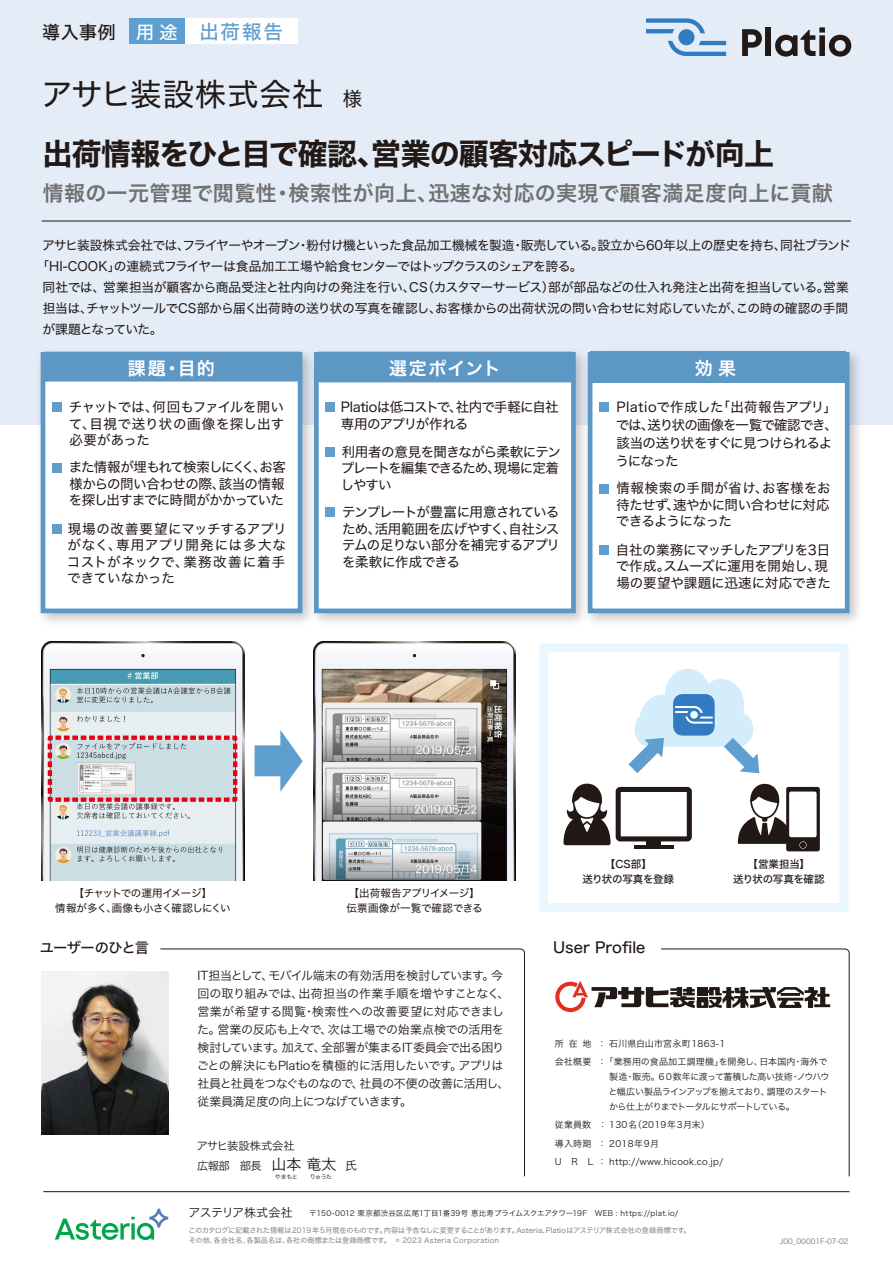
<style>
.page{position:relative;width:893px;height:1263px;background:#fff}
.page>*{position:absolute;margin:0;border:0;box-sizing:border-box;transform-origin:0 0}
.t1{font:31.5px "Hiragino Sans W4";letter-spacing:.025em;color:#221815}
.t2{font:30px "Hiragino Sans W7";letter-spacing:-.03em;color:#221815}
.t3{font:21px "Hiragino Sans W6";letter-spacing:.025em;color:#727171}
.t4{font:19.5px "Hiragino Sans W5";color:#5f9fd0}
.t5{font:18px "Hiragino Sans W6";letter-spacing:.075em;color:#fff}
.t6{font:18px "Hiragino Sans W5";color:#221815}
.t7{font:15px "Hiragino Sans W5";letter-spacing:.005em;color:#221815}
.t8{font:14.25px "Hiragino Sans W5";letter-spacing:-.05em;color:#221815}
.t9{font:13.5px/16.5px "Hiragino Sans W4";letter-spacing:-.035em;color:#221815;text-align:justify}
.t10{font:13.5px/18px "Hiragino Sans W4";letter-spacing:-.055em;color:#221815}
.t11{font:13.5px/16.5px "Hiragino Sans W4";letter-spacing:-.015em;color:#221815}
.t12{font:13.5px/16.5px "Hiragino Sans W4";letter-spacing:-.065em;color:#221815}
.t13{font:12.75px "Hiragino Sans W4";letter-spacing:-.04em;color:#221815}
.t14{font:12.75px "Hiragino Sans W4";letter-spacing:-.02em;color:#221815}
.t15{font:12.75px "Hiragino Sans W4";letter-spacing:-.08em;color:#221815}
.t16{font:12px/18px "Hiragino Sans W3";letter-spacing:-.03em;color:#221815}
.t17{font:11.25px/19.8px "Hiragino Sans W3";letter-spacing:-.05em;color:#221815}
.t18{font:10.5px/15px "Hiragino Sans W4";letter-spacing:-.045em;color:#221815;text-align:center}
.t19{font:10.5px/15px "Hiragino Sans W5";letter-spacing:-.025em;color:#221815;text-align:center}
.t20{font:10.5px/15px "Hiragino Sans W4";letter-spacing:-.025em;color:#221815}
.t21{font:9px/15px "Hiragino Sans W3";letter-spacing:-.04em;color:#221815}
.t22{font:9px/18px "Hiragino Sans W3";letter-spacing:.025em;color:#221815}
.t23{font:7.5px "Hiragino Sans W3";letter-spacing:.015em;color:#221815}
.t24{font:7.2px/9.8px "Hiragino Sans W3";color:#727171}
.t25{font:6px "Hiragino Sans W3";letter-spacing:-.075em;color:#221815}
.s1{font-size:18px;color:#fff}
.s2{font-size:19.5px}
.s3{font-size:15px}
.s4{font-size:12px}
</style>
<div class="page">
<svg style="left:539px;top:643px;width:309px;height:269px"></svg>
<div style="left:0;top:0;width:893px;height:424px;background:#e3ecf7"></div>
<img style="left:32px;top:351px;width:273px;height:272px">
<div style="left:41px;top:352px;width:261px;height:261px;background:#fff;border:5px solid #5d97c4"></div>
<div style="left:314px;top:352px;width:262px;height:261px;background:#fff;border:5px solid #5d97c4"></div>
<img style="left:579px;top:351px;width:289px;height:273px">
<div style="left:588px;top:352px;width:261px;height:261px;background:#fff;border:5px solid #5d97c4"></div>
<div style="left:45px;top:352px;width:255px;height:30px;background:#5d97c4"></div>
<div style="left:318px;top:352px;width:255px;height:30px;background:#5d97c4"></div>
<div style="left:590px;top:352px;width:256px;height:31px;background:#5d97c4"></div>
<div style="left:600px;top:484px;width:9px;height:9px;background:#5f9fd0"></div>
<div style="left:600px;top:402px;width:9px;height:9px;background:#5f9fd0"></div>
<div style="left:326px;top:508px;width:9px;height:9px;background:#5f9fd0"></div>
<div style="left:325px;top:447px;width:10px;height:9px;background:#5f9fd0"></div>
<div style="left:326px;top:402px;width:9px;height:9px;background:#5f9fd0"></div>
<div style="left:53px;top:463px;width:9px;height:9px;background:#5f9fd0"></div>
<div style="left:53px;top:402px;width:9px;height:9px;background:#5f9fd0"></div>
<svg style="left:55px;top:1209px;width:113px;height:31px"></svg>
<hr style="left:43px;top:1191px;width:806px;height:1px;background:#221815">
<div style="left:184px;top:19px;width:114px;height:25px;background:#fff"></div>
<div style="left:129px;top:19px;width:55px;height:25px;background:#5f9fd0"></div>
<svg style="left:160px;top:948px;width:365px;height:229px"></svg>
<hr style="left:42px;top:221px;width:809px;height:1px;background:#221815">
<div style="left:53px;top:524px;width:9px;height:10px;background:#5f9fd0"></div>
<div style="left:600px;top:545px;width:9px;height:10px;background:#5f9fd0"></div>
<svg style="left:646px;top:18px;width:59px;height:15px"></svg>
<div style="left:678px;top:29px;width:16px;height:16px;background:#317bc0;border-radius:50%"></div>
<svg style="left:668px;top:41px;width:58px;height:15px"></svg>
<svg style="left:742px;top:29px;width:20px;height:27px"></svg>
<div style="left:765px;top:28px;width:6px;height:28px;background:#221815"></div>
<svg style="left:775px;top:27px;width:76px;height:30px"></svg>
<svg style="left:555px;top:669px;width:295px;height:508px"></svg>
<div style="left:646px;top:838px;width:15px;height:7px;background:#221815"></div>
<hr style="left:634px;top:845px;width:39px;height:4px;background:#221815">
<img style="left:41px;top:971px;width:128px;height:164px">
<img style="left:42px;top:641px;width:202px;height:239px">
<img style="left:313px;top:641px;width:203px;height:239px">
<svg style="left:255px;top:730px;width:48px;height:62px"></svg>
<svg style="left:46px;top:733px;width:193px;height:71px;background:#d1c5cb"></svg>
<h3 class="t4" style="left:136px;top:14px;width:148px"><span class="s1">用途</span> 出荷報告</h3>
<h1 class="t1" style="left:41px;top:66px;width:323px">アサヒ装設株式会社 <span class="s2">様</span></h1>
<h2 class="t2" style="left:42px;top:130px;width:733px">出荷情報をひと目で確認、営業の顧客対応スピードが向上</h2>
<h3 class="t3" style="left:43px;top:174px;width:792px">情報の一元管理で閲覧性・検索性が向上、迅速な対応の実現で顧客満足度向上に貢献</h3>
<p class="t13" style="left:42px;top:234px;width:810px">アサヒ装設株式会社では、フライヤーやオーブン・粉付け機といった食品加工機械を製造・販売している。設立から60年以上の歴史を持ち、同社ブランド</p>
<p class="t13" style="left:36px;top:255px;width:548px">「HI-COOK」の連続式フライヤーは食品加工工場や給食センターではトップクラスのシェアを誇る。</p>
<p class="t13" style="left:43px;top:276px;width:808px">同社では、営業担当が顧客から商品受注と社内向けの発注を行い、CS（カスタマーサービス）部が部品などの仕入れ発注と出荷を担当している。営業</p>
<p class="t14" style="left:43px;top:297px;width:807px">担当は、チャットツールでCS部から届く出荷時の送り状の写真を確認し、お客様からの出荷状況の問い合わせに対応していたが、この時の確認の手間</p>
<p class="t15" style="left:42px;top:318px;width:122px">が課題となっていた。</p>
<h3 class="t6" style="left:42px;top:16px;width:75px">導入事例</h3>
<h3 class="t5" style="left:128px;top:352px;width:88px">課題・目的</h3>
<h3 class="t5" style="left:389px;top:352px;width:113px">選定ポイント</h3>
<h3 class="t5" style="left:695px;top:352px;width:43px">効果</h3>
<p class="t9" style="left:69px;top:398px;width:217px">チャットでは、何回もファイルを開いて、目視で送り状の画像を探し出す必要があった</p>
<p class="t9" style="left:69px;top:458px;width:219px">また情報が埋もれて検索しにくく、お客様からの問い合わせの際、該当の情報を探し出すまでに時間がかかっていた</p>
<p class="t9" style="left:67px;top:519px;width:221px">現場の改善要望にマッチするアプリがなく、専用アプリ開発には多大なコストがネックで、業務改善に着手できていなかった</p>
<p class="t9" style="left:341px;top:398px;width:219px">Platioは低コストで、社内で手軽に自社専用のアプリが作れる</p>
<p class="t12" style="left:341px;top:443px;width:222px">利用者の意見を聞きながら柔軟にテンプレートを編集できるため、現場に定着しやすい</p>
<p class="t9" style="left:342px;top:503px;width:219px">テンプレートが豊富に用意されているため、活用範囲を広げやすく、自社システムの足りない部分を補完するアプリを柔軟に作成できる</p>
<p class="t10" style="left:615px;top:397px;width:224px">Platioで作成した「出荷報告アプリ」では、送り状の画像を一覧で確認でき、該当の送り状をすぐに見つけられるようになった</p>
<p class="t9" style="left:616px;top:479px;width:216px">情報検索の手間が省け、お客様をお待たせず、速やかに問い合わせに対応できるようになった</p>
<p class="t11" style="left:616px;top:540px;width:217px">自社の業務にマッチしたアプリを3日で作成。スムーズに運用を開始し、現場の要望や課題に迅速に対応できた</p>
<p class="t18" style="left:55px;top:885px;width:177px">【チャットでの運用イメージ】<br>情報が多く、画像も小さく確認しにくい</p>
<p class="t20" style="left:347px;top:885px;width:138px">【出荷報告アプリイメージ】伝票画像が一覧で確認できる</p>
<p class="t19" style="left:582px;top:856px;width:93px">【CS部】<br>送り状の写真を登録</p>
<p class="t19" style="left:733px;top:856px;width:93px">【営業担当】<br>送り状の写真を確認</p>
<p class="t8" style="left:40px;top:935px;width:111px">ユーザーのひと言</p>
<p class="t7" style="left:553px;top:934px;width:94px">User Profile</p>
<p class="t16" style="left:197px;top:966px;width:314px">IT担当として、モバイル端末の有効活用を検討しています。今回の取り組みでは、出荷担当の作業手順を増やすことなく、営業が希望する閲覧・検索性への改善要望に対応できました。営業の反応も上々で、次は工場での始業点検での活用を検討しています。加えて、全部署が集まるIT委員会で出る困りごとの解決にもPlatioを積極的に活用したいです。アプリは社員と社員をつなぐものなので、社員の不便の改善に活用し、従業員満足度の向上につなげていきます。</p>
<p class="t17" style="left:196px;top:1135px;width:162px">アサヒ装設株式会社<br>広報部　部長　<span class="s3">山本 竜太</span> <span class="s4">氏</span></p>
<p class="t25" style="left:275px;top:1172px;width:59px">やまもと　　りゅうた</p>
<p class="t22" style="left:555px;top:1034px;width:172px">所在地 ：石川県白山市宮永町1863-1会社概要 ：</p>
<p class="t21" style="left:608px;top:1053px;width:222px;text-indent:-4px">「業務用の食品加工調理機」を開発し、日本国内・海外で製造・販売。６０数年に渡って蓄積した高い技術・ノウハウと幅広い製品ラインアップを揃えており、調理のスタートから仕上がりまでトータルにサポートしている。</p>
<p class="t22" style="left:555px;top:1114px;width:157px;line-height:19.5px">従業員数　： 130名（2019年3月末）導入時期 ： 2018年9月</p>
<p class="t22" style="left:555px;top:1152px;width:170px">U R L ： http://www.hicook.co.jp/</p>
<p class="t16" style="left:188px;top:1202px;width:106px">アステリア株式会社</p>
<p class="t24" style="left:189px;top:1225px;width:504px">このカタログに記載された情報は2019年5月現在のものです。内容は予告なしに変更することがあります。Asteria、Platioはアステリア株式会社の登録商標です。その他、各会社名、各製品名は、各社の商標または登録商標です。　© 2023 Asteria Corporation</p>
<p class="t23" style="left:309px;top:1206px;width:371px">〒150-0012 東京都渋谷区広尾1丁目1番39号 恵比寿プライムスクエアタワー19F　WEB : https://plat.io/</p>
<p class="t24" style="left:780px;top:1235px;width:70px">J00_00001F-07-02</p>
</div>
